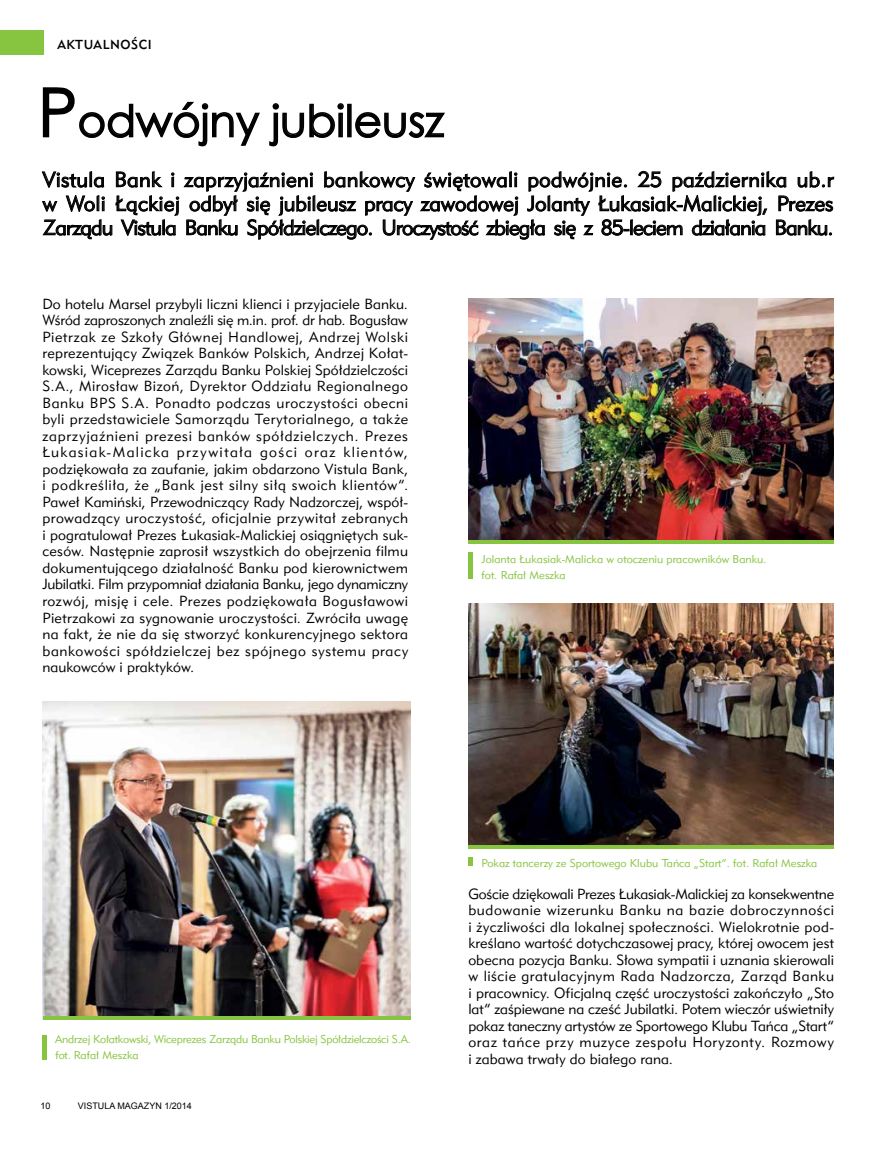
<style>
.page{position:relative;width:893px;height:1149px;background:#fff}
.page>*{position:absolute;margin:0;border:0;box-sizing:border-box;transform-origin:0 0}
.t1{font:43.5px "Century Gothic";color:#000}
.t2{font:19.5px/24px "Geometr 415 Lt PL";letter-spacing:-.04em;color:#000;text-align:justify}
.t3{font:13.5px/16.5px "Geometr 415 Lt PL";letter-spacing:.045em;color:#000;text-align:justify}
.t4{font:12px "Geometr 415 Md PL";letter-spacing:.05em;color:#000}
.t5{font:10.5px/16.5px "Geometr 415 Lt PL";color:#87c541}
.t6{font:10.5px/16.5px "Geometr 415 Lt PL";letter-spacing:-.02em;color:#87c541}
.t7{font:9px "Arial";color:#000}
.s1{font-size:67.5px}
</style>
<div class="page">
<svg style="left:41px;top:171px;width:793px;height:69px"></svg>
<svg style="left:42px;top:87px;width:218px;height:60px"></svg>
<svg style="left:269px;top:103px;width:75px;height:44px"></svg>
<div style="left:347px;top:104px;width:5px;height:33px;border:2px solid #000"></div>
<svg style="left:355px;top:112px;width:90px;height:26px"></svg>
<img style="left:468px;top:298px;width:365px;height:242px">
<img style="left:468px;top:603px;width:365px;height:242px">
<img style="left:43px;top:701px;width:367px;height:315px">
<hr style="left:468px;top:540px;width:365px;height:3px;background:#87c541">
<hr style="left:43px;top:1016px;width:368px;height:3px;background:#87c541">
<div style="left:468px;top:552px;width:5px;height:26px;background:#87c541"></div>
<div style="left:468px;top:856px;width:5px;height:8px;background:#87c541"></div>
<hr style="left:43px;top:1034px;width:4px;height:25px;background:#87c541">
<hr style="left:468px;top:845px;width:366px;height:3px;background:#87c541">
<div style="left:0;top:31px;width:43px;height:24px;background:#87c541"></div>
<p class="t4" style="left:57px;top:36px;width:96px">AKTUALNOŚCI</p>
<h1 class="t1" style="left:38px;top:90px;width:408px"><span class="s1">P</span>odwójny jubileusz</h1>
<p class="t2" style="left:43px;top:167px;width:792px">Vistula Bank i zaprzyjaźnieni bankowcy świętowali podwójnie. 25 października ub.r w Woli Łąckiej odbył się jubileusz pracy zawodowej Jolanty Łukasiak-Malickiej, Prezes Zarządu Vistula Banku Spółdzielczego. Uroczystość zbiegła się z 85-leciem działania Banku.</p>
<p class="t3" style="left:42px;top:295px;width:367px">Do hotelu Marsel przybyli liczni klienci i przyjaciele Banku.<br>Wśród zaproszonych znaleźli się m.in. prof. dr hab. Bogusław Pietrzak ze Szkoły Głównej Handlowej, Andrzej Wolski reprezentujący Związek Banków Polskich, Andrzej Kołat&shy;kowski, Wiceprezes Zarządu Banku Polskiej Spółdzielczości S.A., Mirosław Bizoń, Dyrektor Oddziału Regionalnego Banku BPS S.A. Ponadto podczas uroczystości obecni byli przedstawiciele Samorządu Terytorialnego, a także zaprzyjaźnieni prezesi banków spółdzielczych. Prezes Łukasiak-Malicka przywitała gości oraz klientów, podziękowała za zaufanie, jakim obdarzono Vistula Bank, i podkreśliła, że „Bank jest silny siłą swoich klientów”.<br>Paweł Kamiński, Przewodniczący Rady Nadzorczej, współ&shy;prowadzący uroczystość, oficjalnie przywitał zebranych i pogratulował Prezes Łukasiak-Malickiej osiągniętych suk&shy;cesów. Następnie zaprosił wszystkich do obejrzenia filmu dokumentującego działalność Banku pod kierownictwem Jubilatki. Film przypomniał działania Banku, jego dynamiczny rozwój, misję i cele. Prezes podziękowała Bogusławowi Pietrzakowi za sygnowanie uroczystości. Zwróciła uwagę na fakt, że nie da się stworzyć konkurencyjnego sektora bankowości spółdzielczej bez spójnego systemu pracy naukowców i praktyków.</p>
<p class="t5" style="left:482px;top:550px;width:286px">Jolanta Łukasiak-Malicka w otoczeniu pracowników Banku. fot. Rafał Meszka</p>
<p class="t6" style="left:55px;top:1030px;width:357px">Andrzej Kołatkowski, Wiceprezes Zarządu Banku Polskiej Spółdzielczości S.A. fot. Rafał Meszka</p>
<p class="t7" style="left:40px;top:1098px;width:12px">10</p>
<p class="t7" style="left:78px;top:1098px;width:116px">VISTULA MAGAZYN 1/2014</p>
<p class="t5" style="left:482px;top:854px;width:337px">Pokaz tancerzy ze Sportowego Klubu Tańca „Start”. fot. Rafał Meszka</p>
<p class="t3" style="left:468px;top:885px;width:367px">Goście dziękowali Prezes Łukasiak-Malickiej za konsekwentne budowanie wizerunku Banku na bazie dobroczynności i życzliwości dla lokalnej społeczności. Wielokrotnie pod&shy;kreślano wartość dotychczasowej pracy, której owocem jest obecna pozycja Banku. Słowa sympatii i uznania skierowali w liście gratulacyjnym Rada Nadzorcza, Zarząd Banku i pracownicy. Oficjalną część uroczystości zakończyło „Sto lat” zaśpiewane na cześć Jubilatki. Potem wieczór uświetniły pokaz taneczny artystów ze Sportowego Klubu Tańca „Start” oraz tańce przy muzyce zespołu Horyzonty. Rozmowy i zabawa trwały do białego rana.</p>
</div>
